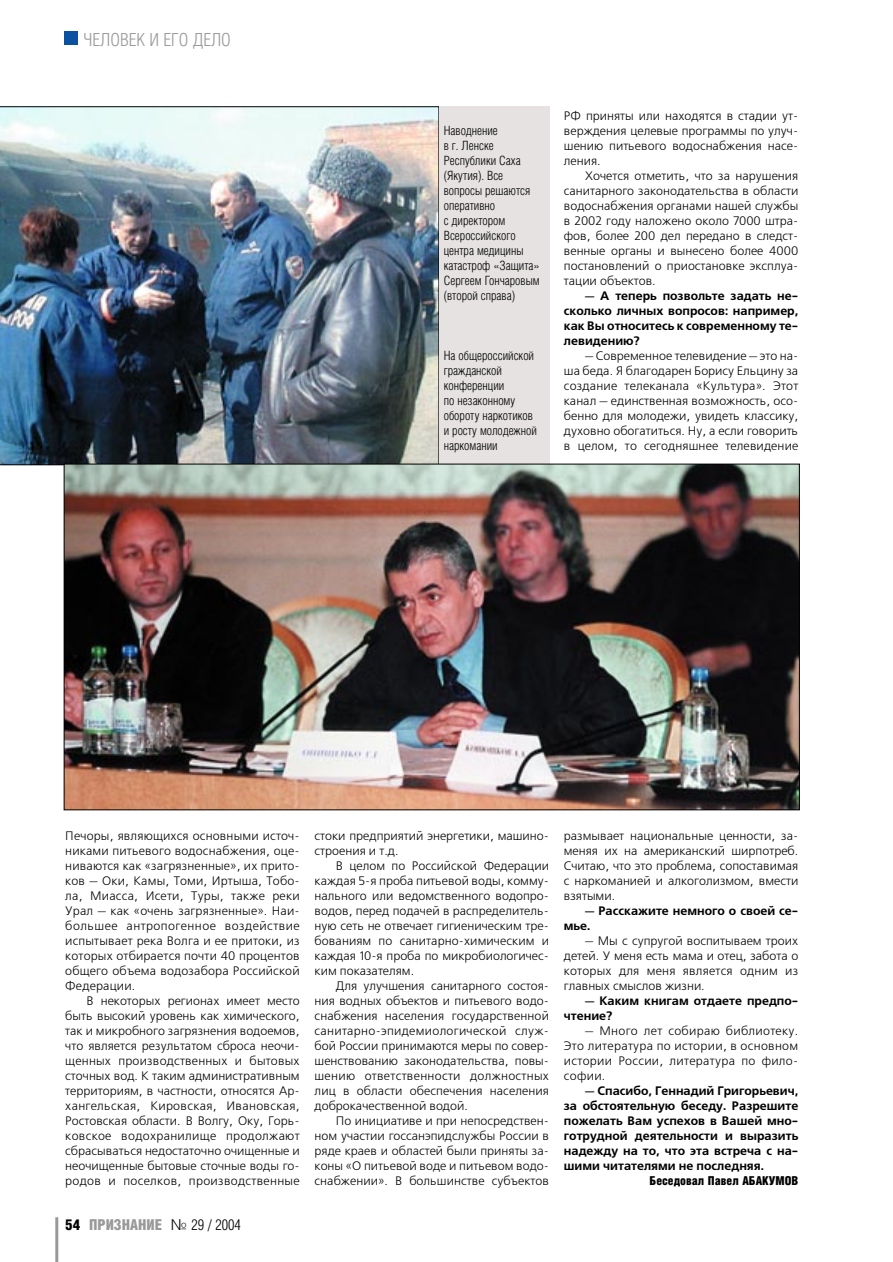
<style>
.page{position:relative;width:893px;height:1262px;background:#fff}
.page>*{position:absolute;margin:0;border:0;box-sizing:border-box;transform-origin:0 0}
.t1{font:300 18px "Helios Cond";color:#999}
.t2{font:900 15px "Helios Cond";color:#999}
.t3{font:300 12.75px/15px "Helios Cond";color:#000}
.t4{font:12.3px/15px "Free Set C";color:#000;text-align:justify}
.t5{font:700 12.3px/15px "Free Set C";color:#000;text-align:justify}
.t6{font:900 12.3px "Helios Cond";color:#000}
.s1{font-family:"New Baskerville C"}
.s2{color:#000}
.s3{font-family:"Helios";font-weight:300;color:#000}
.s4{font-weight:300;color:#000}
</style>
<div class="page">
<hr style="left:55px;top:1217px;width:3px;height:45px;background:#999">
<div style="left:64px;top:31px;width:13px;height:14px;background:#0a51a1"></div>
<img style="left:0;top:106px;width:439px;height:359px">
<div style="left:439px;top:106px;width:110px;height:359px;background:#e5e2e1"></div>
<img style="left:66px;top:465px;width:731px;height:343px">
<h1 class="t1" style="left:84px;top:34px;width:149px">ЧЕЛОВЕК И ЕГО ДЕЛО</h1>
<p class="t3" style="left:444px;top:125px;width:97px">Наводнение<br>в г. Ленске<br>Республики Саха (Якутия). Все вопросы решаются оперативно<br>с директором<br>Всероссийского центра медицины катастроф «Защита»<br>Сергеем Гончаровым (второй справа)</p>
<p class="t3" style="left:444px;top:350px;width:95px">На общероссийской гражданской конференции<br>по незаконному обороту наркотиков и росту молодежной наркомании</p>
<p class="t4" style="left:564px;top:109px;width:236px">РФ приняты или находятся в стадии ут&shy;верждения целевые программы по улуч&shy;шению питьевого водоснабжения насе&shy;ления.</p>
<p class="t4" style="left:564px;top:169px;width:236px;text-indent:21px">Хочется отметить, что за нарушения санитарного законодательства в области водоснабжения органами нашей службы в 2002 году наложено около 7000 штра&shy;фов, более 200 дел передано в следст&shy;венные органы и вынесено более 4000 постановлений о приостановке эксплуа&shy;тации объектов.</p>
<p class="t5" style="left:564px;top:289px;width:236px;text-indent:21px"><span class="s1">—</span> А теперь позвольте задать не&shy;сколько личных вопросов: например, как Вы относитесь к современному те&shy;левидению?</p>
<p class="t4" style="left:564px;top:349px;width:236px;text-indent:21px"><span class="s1">—</span> Современное телевидение <span class="s1">—</span> это на&shy;ша беда. Я благодарен Борису Ельцину за создание телеканала «Культура». Этот канал <span class="s1">—</span> единственная возможность, осо&shy;бенно для молодежи, увидеть классику, духовно обогатиться. Ну, а если говорить в целом, то сегодняшнее телевидение</p>
<p class="t4" style="left:65px;top:829px;width:236px">Печоры, являющихся основными источ&shy;никами питьевого водоснабжения, оце&shy;ниваются как «загрязненные», их прито&shy;ков <span class="s1">—</span> Оки, Камы, Томи, Иртыша, Тобо&shy;ла, Миасса, Исети, Туры, также реки Урал <span class="s1">—</span> как «очень загрязненные». Наи&shy;большее антропогенное воздействие испытывает река Волга и ее притоки, из которых отбирается почти 40 процентов общего объема водозабора Российской Федерации.</p>
<p class="t4" style="left:65px;top:994px;width:236px;text-indent:21px">В некоторых регионах имеет место быть высокий уровень как химического, так и микробного загрязнения водоемов, что является результатом сброса неочи&shy;щенных производственных и бытовых сточных вод. К таким административным территориям, в частности, относятся Ар&shy;хангельская, Кировская, Ивановская, Ростовская области. В Волгу, Оку, Горь&shy;ковское водохранилище продолжают сбрасываться недостаточно очищенные и неочищенные бытовые сточные воды го&shy;родов и поселков, производственные</p>
<p class="t2" style="left:65px;top:1220px;width:177px"><span class="s2">54</span> ПРИЗНАНИЕ <span class="s3">№</span> <span class="s4">29 / 2004</span></p>
<p class="t4" style="left:314px;top:829px;width:236px">стоки предприятий энергетики, машино&shy;строения и т.д.</p>
<p class="t4" style="left:314px;top:859px;width:236px;text-indent:21px">В целом по Российской Федерации каждая 5-я проба питьевой воды, комму&shy;нального или ведомственного водопро&shy;водов, перед подачей в распределитель&shy;ную сеть не отвечает гигиеническим тре&shy;бованиям по санитарно-химическим и каждая 10-я проба по микробиологичес&shy;ким показателям.</p>
<p class="t4" style="left:314px;top:979px;width:236px;text-indent:21px">Для улучшения санитарного состоя&shy;ния водных объектов и питьевого водо&shy;снабжения населения государственной санитарно-эпидемиологической служ&shy;бой России принимаются меры по совер&shy;шенствованию законодательства, повы&shy;шению ответственности должностных лиц в области обеспечения населения доброкачественной водой.</p>
<p class="t4" style="left:314px;top:1114px;width:236px;text-indent:21px">По инициативе и при непосредствен&shy;ном участии госсанэпидслужбы России в ряде краев и областей были приняты за&shy;коны «О питьевой воде и питьевом водо&shy;снабжении». В большинстве субъектов</p>
<p class="t4" style="left:564px;top:829px;width:236px">размывает национальные ценности, за&shy;меняя их на американский ширпотреб.<br>Считаю, что это проблема, сопоставимая с наркоманией и алкоголизмом, вмести взятыми.</p>
<p class="t5" style="left:564px;top:904px;width:236px;text-indent:21px"><span class="s1">—</span> Расскажите немного о своей се&shy;мье.</p>
<p class="t4" style="left:564px;top:934px;width:236px;text-indent:21px"><span class="s1">—</span> Мы с супругой воспитываем троих детей. У меня есть мама и отец, забота о которых для меня является одним из главных смыслов жизни.</p>
<p class="t5" style="left:564px;top:994px;width:236px;text-indent:21px"><span class="s1">—</span> Каким книгам отдаете предпо&shy;чтение?</p>
<p class="t4" style="left:564px;top:1024px;width:236px;text-indent:21px"><span class="s1">—</span> Много лет собираю библиотеку.<br>Это литература по истории, в основном истории России, литература по фило&shy;софии.</p>
<p class="t5" style="left:564px;top:1084px;width:236px;text-indent:21px"><span class="s1">—</span> Спасибо, Геннадий Григорьевич, за обстоятельную беседу. Разрешите пожелать Вам успехов в Вашей мно&shy;готрудной деятельности и выразить надежду на то, что эта встреча с на&shy;шими читателями не последняя.</p>
<p class="t6" style="left:649px;top:1177px;width:150px">Беседовал Павел АБАКУМОВ</p>
</div>
